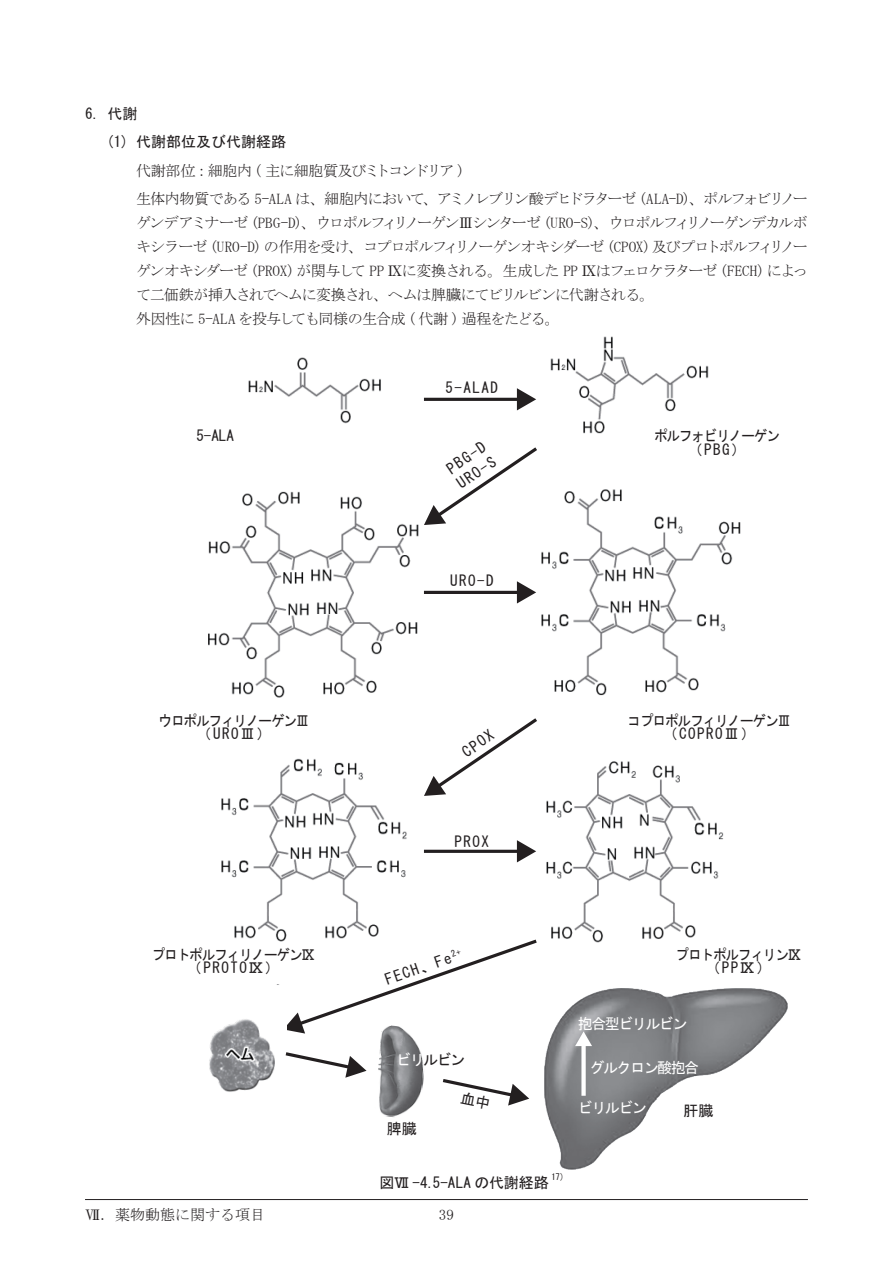
<style>
.page{position:relative;width:893px;height:1263px;background:#fff}
.page>*{position:absolute;margin:0;border:0;box-sizing:border-box;transform-origin:0 0}
.t1{font:15px/24px "MS Mincho";letter-spacing:-.05em;color:#231f20;text-align:justify}
.t2{font:15px/13.5px "MS Gothic";letter-spacing:-.075em;color:#231f20;text-align:center;scale:.9 1}
.t3{font:15px/18px "MS Gothic";letter-spacing:-.075em;color:#231f20}
.t4{font:15px "MS Gothic";letter-spacing:-.1em;color:#fff}
.t5{font:15px "MS Gothic";letter-spacing:-.01em;color:#231f20}
.t6{font:15px "MS Gothic";color:#231f20}
.t7{font:15px "MS Mincho";color:#231f20}
.t8{font:8.7px "MS Gothic";color:#231f20}
.s1{color:#fff}
</style>
<div class="page">
<hr style="left:85px;top:1199px;width:723px;height:1px;background:#231f20">
<img style="left:208px;top:357px;width:223px;height:628px">
<img style="left:541px;top:336px;width:200px;height:607px">
<div style="left:210px;top:438px;width:176px;height:21px;background:#fff"></div>
<div style="left:543px;top:438px;width:177px;height:38px;background:#fff"></div>
<div style="left:543px;top:703px;width:197px;height:38px;background:#fff"></div>
<div style="left:177px;top:704px;width:238px;height:41px;background:#fff"></div>
<div style="left:177px;top:950px;width:238px;height:34px;background:#fff"></div>
<hr style="left:424px;top:398px;width:96px;height:3px;background:#231f20">
<svg style="left:517px;top:388px;width:19px;height:22px"></svg>
<svg style="left:424px;top:444px;width:113px;height:81px"></svg>
<svg style="left:424px;top:715px;width:113px;height:81px"></svg>
<svg style="left:283px;top:937px;width:254px;height:96px"></svg>
<hr style="left:424px;top:591px;width:96px;height:3px;background:#231f20">
<svg style="left:517px;top:581px;width:19px;height:22px"></svg>
<hr style="left:424px;top:850px;width:96px;height:3px;background:#231f20">
<svg style="left:517px;top:840px;width:19px;height:22px"></svg>
<img style="left:209px;top:1014px;width:77px;height:78px">
<svg style="left:282px;top:1050px;width:84px;height:28px"></svg>
<img style="left:374px;top:1025px;width:54px;height:92px">
<img style="left:545px;top:988px;width:243px;height:181px">
<div style="left:581px;top:1043px;width:5px;height:53px;background:#fff"></div>
<svg style="left:575px;top:1031px;width:17px;height:15px"></svg>
<svg style="left:442px;top:1079px;width:87px;height:27px"></svg>
<p class="t3" style="left:85px;top:105px;width:54px">6. 代謝</p>
<p class="t6" style="left:106px;top:135px;width:181px">(1) 代謝部位及び代謝経路</p>
<p class="t1" style="left:136px;top:158px;width:330px">代謝部位：細胞内 ( 主に細胞質及びミトコンドリア )</p>
<p class="t1" style="left:136px;top:187px;width:673px">生体内物質である 5-ALA は、細胞内において、アミノレブリン酸デヒドラターゼ (ALA-D)、ポルフォビリノーゲンデアミナーゼ (PBG-D)、ウロポルフィリノーゲンⅢシンターゼ (URO-S)、ウロポルフィリノーゲンデカルボキシラーゼ (URO-D) の作用を受け、コプロポルフィリノーゲンオキシダーゼ (CPOX)及びプロトポルフィリノーゲンオキシダーゼ (PROX) が関与して PP Ⅸに変換される。生成した PP Ⅸはフェロケラターゼ (FECH) によって二価鉄が挿入されてヘムに変換され、ヘムは脾臓にてビリルビンに代謝される。</p>
<p class="t1" style="left:136px;top:307px;width:425px">外因性に 5-ALA を投与しても同様の生合成 ( 代謝 ) 過程をたどる。</p>
<p class="t3" style="left:446px;top:378px;width:54px">5-ALAD</p>
<p class="t3" style="left:196px;top:427px;width:39px">5-ALA</p>
<p class="t3" style="left:443px;top:462px;width:45px;rotate:-34deg">PBG-D<br>URO-S</p>
<p class="t2" style="left:654px;top:429px;width:141px">ポルフォビリノーゲン（PBG）</p>
<p class="t3" style="left:450px;top:571px;width:45px">URO-D</p>
<p class="t2" style="left:159px;top:713px;width:169px">ウロポルフィリノーゲンⅢ（UROⅢ）</p>
<p class="t3" style="left:459px;top:746px;width:36px;rotate:-35deg">CPOX</p>
<p class="t2" style="left:628px;top:713px;width:183px">コプロポルフィリノーゲンⅢ（COPROⅢ）</p>
<p class="t3" style="left:455px;top:833px;width:36px">PROX</p>
<p class="t2" style="left:152px;top:947px;width:183px">プロトポルフィリノーゲンⅨ（PROTOⅨ）</p>
<p class="t3" style="left:383px;top:971px;width:82px;rotate:-19deg">FECH、Fe<sup>2+</sup></p>
<p class="t2" style="left:675px;top:947px;width:141px">プロトポルフィリンⅨ（PPⅨ）</p>
<p class="t3" style="left:396px;top:1051px;width:70px"><span class="s1">ビリ</span>ルビン</p>
<p class="t4" style="left:578px;top:1016px;width:111px">抱合型ビリルビン</p>
<p class="t4" style="left:590px;top:1060px;width:111px">グルクロン酸抱合</p>
<p class="t4" style="left:578px;top:1100px;width:70px">ビリルビン</p>
<p class="t3" style="left:683px;top:1101px;width:31px">肝臓</p>
<p class="t3" style="left:387px;top:1120px;width:31px">脾臓</p>
<p class="t5" style="left:379px;top:1175px;width:171px">図Ⅶ -4.5-ALA の代謝経路</p>
<p class="t8" style="left:552px;top:1173px;width:14px">17)</p>
<p class="t7" style="left:85px;top:1207px;width:181px">Ⅶ．薬物動態に関する項目</p>
<p class="t1" style="left:439px;top:1202px;width:16px">39</p>
</div>
